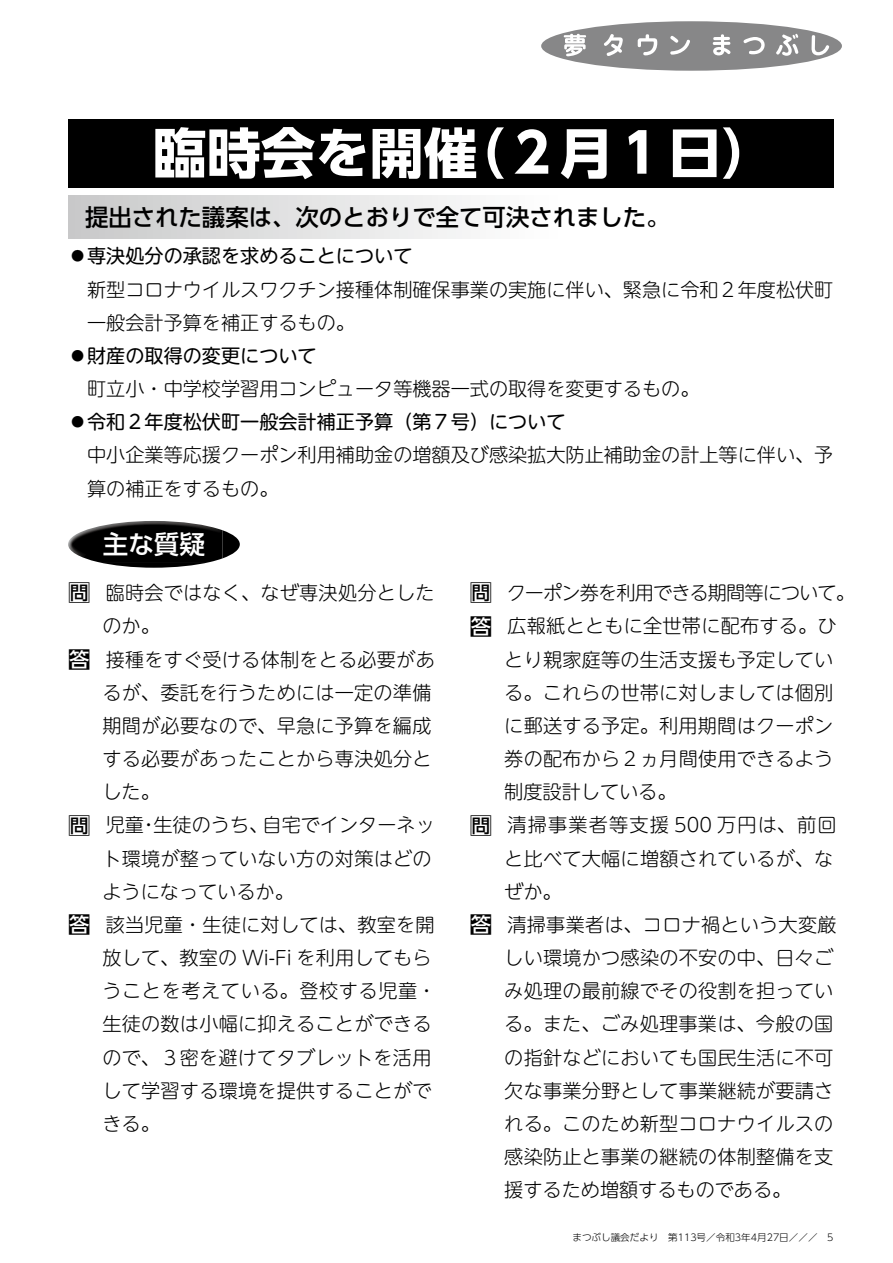
<style>
.page{position:relative;width:893px;height:1263px;background:#fff}
.page>*{position:absolute;margin:0;border:0;box-sizing:border-box;transform-origin:0 0}
.t1{font:700 54.15px "UD Shin Go Pro";color:#fff}
.t2{font:500 25.5px "UD Shin Go Pro";color:#fff}
.t3{font:500 23.4px "UD Shin Go Pro";color:#000}
.t4{font:300 19.2px/33.2px "UD Shin M Go Pro";letter-spacing:.015em;color:#000}
.t5{font:19.2px "UD Shin M Go Pro";color:#000}
.t6{font:300 19.2px "UD Shin M Go Pro";letter-spacing:-.045em;color:#000}
.t7{font:300 19.2px "UD Shin M Go Pro";letter-spacing:.065em;color:#000}
.t8{font:300 9.6px "UD Shin Go Pro";color:#000}
.s1{font-family:"Koz Min Pr 6 N";font-weight:400}
.s2{font-weight:400}
.s3{font-family:"Koz Min Pr 6 N"}
.s4{font-family:"UD Shin Go Pro";font-weight:500;font-size:22.35px}
.s5{font-family:"UD Shin Go Pro"}
</style>
<div class="page">
<div style="left:541px;top:21px;width:301px;height:50px;background:#878788;border-radius:50%"></div>
<svg style="left:564px;top:34px;width:22px;height:22px"></svg>
<svg style="left:604px;top:34px;width:19px;height:22px"></svg>
<svg style="left:638px;top:34px;width:19px;height:21px"></svg>
<svg style="left:670px;top:36px;width:20px;height:19px"></svg>
<svg style="left:713px;top:34px;width:17px;height:21px"></svg>
<svg style="left:744px;top:37px;width:21px;height:17px"></svg>
<svg style="left:776px;top:34px;width:22px;height:22px"></svg>
<svg style="left:811px;top:35px;width:18px;height:20px"></svg>
<div style="left:68px;top:119px;width:765px;height:68px;background:#000"></div>
<div style="left:68px;top:196px;width:765px;height:42px;background:linear-gradient(to right,#d0d0d1,#fff)"></div>
<svg style="left:98px;top:530px;width:142px;height:38px"></svg>
<img style="left:68px;top:521px;width:155px;height:41px">
<h1 class="t1" style="left:153px;top:109px;width:625px">臨時会を開催（２月１日）</h1>
<p class="t3" style="left:85px;top:198px;width:586px">提出された議案は、次のとおりで全て可決されました。</p>
<p class="t5" style="left:68px;top:241px;width:346px">●専決処分の承認を求めることについて</p>
<p class="t4" style="left:87px;top:272px;width:748px;text-indent:-19px">　 新型コロナウイルスワクチン接種体制確保事業の実施に伴い、緊急に令和２年度松伏町一般会計予算を補正するもの。</p>
<p class="t4" style="left:68px;top:338px;width:633px"><span class="s1">●</span><span class="s2">財産の取得の変更について<br></span>　町立小・中学校学習用コンピュータ等機器一式の取得を変更するもの。</p>
<p class="t5" style="left:68px;top:406px;width:499px"><span class="s3">●</span>令和２年度松伏町一般会計補正予算（第７号）について</p>
<p class="t4" style="left:68px;top:438px;width:767px">　 中小企業等応援クーポン利用補助金の増額及び感染拡大防止補助金の計上等に伴い、予</p>
<p class="t4" style="left:87px;top:471px;width:193px">算の補正をするもの。</p>
<h2 class="t2" style="left:103px;top:524px;width:104px">主な質疑</h2>
<p class="t4" style="left:68px;top:575px;width:368px"><span class="s4">問</span><span class="s5">　</span> 臨時会ではなく、なぜ専決処分とした</p>
<p class="t4" style="left:102px;top:609px;width:59px">のか。</p>
<p class="t4" style="left:68px;top:642px;width:368px"><span class="s4">答</span> 接種をすぐ受ける体制をとる必要があ</p>
<p class="t4" style="left:102px;top:675px;width:331px">るが、委託を行うためには一定の準備</p>
<p class="t4" style="left:102px;top:708px;width:331px">期間が必要なので、早急に予算を編成</p>
<p class="t4" style="left:102px;top:741px;width:331px">する必要があったことから専決処分と</p>
<p class="t4" style="left:102px;top:774px;width:59px">した。</p>
<p class="t4" style="left:68px;top:808px;width:368px"><span class="s4">問</span> 児童・生徒のうち、自宅でインターネッ</p>
<p class="t4" style="left:102px;top:841px;width:331px">ト環境が整っていない方の対策はどの</p>
<p class="t4" style="left:102px;top:874px;width:193px">ようになっているか。</p>
<p class="t4" style="left:68px;top:907px;width:368px"><span class="s4">答</span> 該当児童・生徒に対しては、教室を開</p>
<p class="t4" style="left:102px;top:940px;width:331px">放して、教室の Wi-Fi を利用してもら</p>
<p class="t4" style="left:102px;top:973px;width:335px">うことを考えている。登校する児童・</p>
<p class="t4" style="left:102px;top:1006px;width:331px">生徒の数は小幅に抑えることができる</p>
<p class="t4" style="left:102px;top:1040px;width:331px">ので、３密を避けてタブレットを活用</p>
<p class="t4" style="left:102px;top:1073px;width:331px">して学習する環境を提供することがで</p>
<p class="t4" style="left:102px;top:1106px;width:59px">きる。</p>
<p class="t6" style="left:470px;top:577px;width:387px"><span class="s4">問</span> クーポン券を利用できる期間等について。</p>
<p class="t4" style="left:470px;top:609px;width:368px"><span class="s4">答</span> 広報紙とともに全世帯に配布する。ひ</p>
<p class="t4" style="left:504px;top:642px;width:331px">とり親家庭等の生活支援も予定してい</p>
<p class="t4" style="left:504px;top:675px;width:331px">る。これらの世帯に対しましては個別</p>
<p class="t4" style="left:504px;top:708px;width:331px">に郵送する予定。利用期間はクーポン</p>
<p class="t4" style="left:504px;top:741px;width:331px">券の配布から２ヵ月間使用できるよう</p>
<p class="t4" style="left:504px;top:774px;width:174px">制度設計している。</p>
<p class="t7" style="left:470px;top:810px;width:368px"><span class="s4">問</span><span class="s5">　</span> 清掃事業者等支援 500 万円は、前回</p>
<p class="t4" style="left:504px;top:841px;width:331px">と比べて大幅に増額されているが、な</p>
<p class="t4" style="left:504px;top:874px;width:59px">ぜか。</p>
<p class="t4" style="left:470px;top:907px;width:368px"><span class="s4">答</span> 清掃事業者は、コロナ禍という大変厳</p>
<p class="t4" style="left:504px;top:940px;width:331px">しい環境かつ感染の不安の中、日々ご</p>
<p class="t4" style="left:504px;top:973px;width:331px">み処理の最前線でその役割を担ってい</p>
<p class="t4" style="left:504px;top:1006px;width:331px">る。また、ごみ処理事業は、今般の国</p>
<p class="t4" style="left:504px;top:1040px;width:331px">の指針などにおいても国民生活に不可</p>
<p class="t4" style="left:504px;top:1073px;width:331px">欠な事業分野として事業継続が要請さ</p>
<p class="t4" style="left:504px;top:1106px;width:331px">れる。このため新型コロナウイルスの</p>
<p class="t4" style="left:504px;top:1139px;width:331px">感染防止と事業の継続の体制整備を支</p>
<p class="t4" style="left:504px;top:1172px;width:289px">援するため増額するものである。</p>
<p class="t8" style="left:572px;top:1229px;width:262px">まつぶし議会だより　第113号／令和3年4月27日／／／　5</p>
</div>
